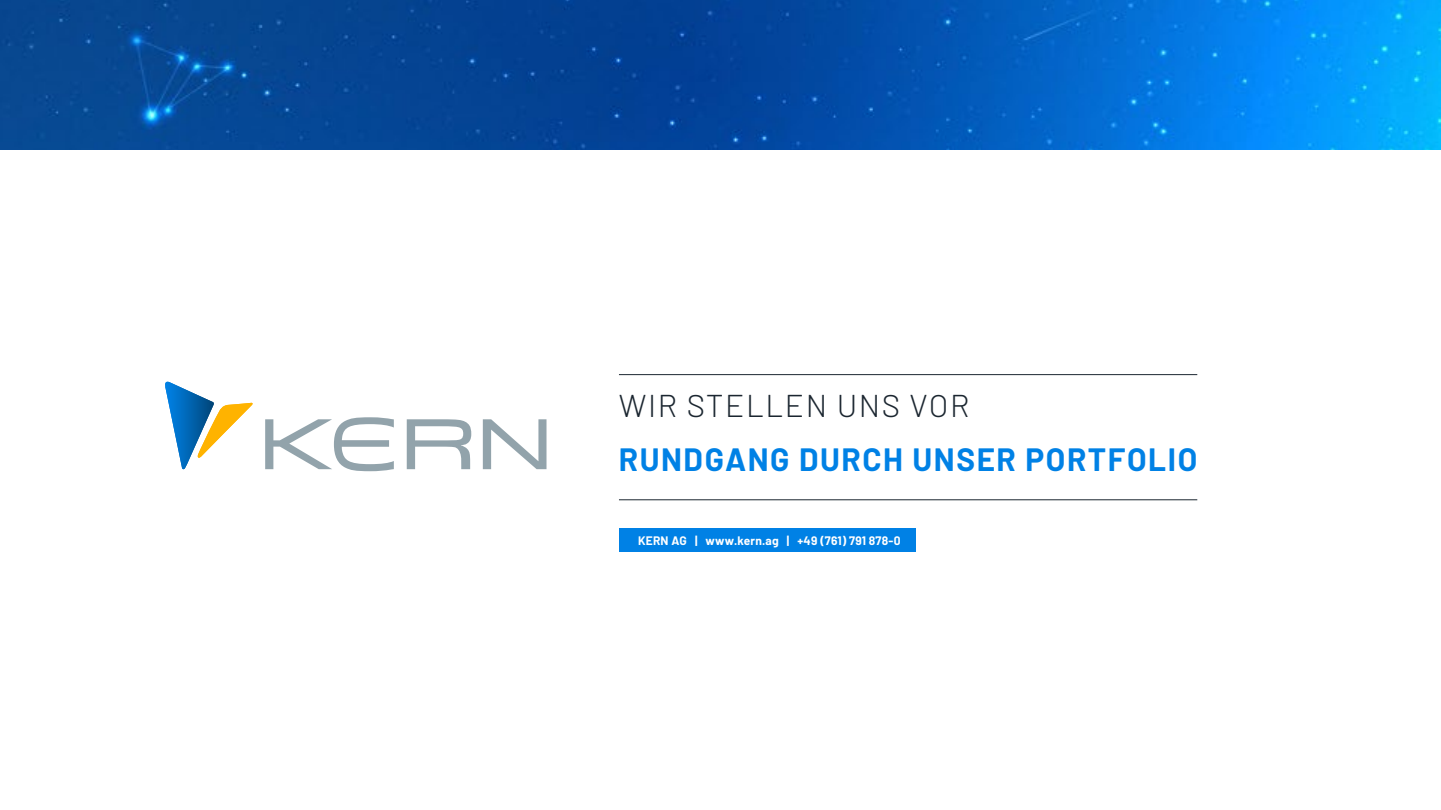
<style>
.page{position:relative;width:1441px;height:810px;background:#fff}
.page>*{position:absolute;margin:0;border:0;box-sizing:border-box;transform-origin:0 0}
.t1{font:700 31.5px "Barlow";letter-spacing:.05em;color:#0081e5}
.t2{font:300 31.5px "Barlow";letter-spacing:.05em;color:#1b2630}
.t3{font:700 12px "Barlow";letter-spacing:.02em;color:#fff}
</style>
<div class="page">
<img style="left:0;top:0;width:1440px;height:150px">
<hr style="left:619px;top:374px;width:578px;height:1px;background:#1b2630">
<hr style="left:619px;top:499px;width:578px;height:1px;background:#1b2630">
<svg style="left:407px;top:419px;width:64px;height:50px"></svg>
<svg style="left:483px;top:419px;width:63px;height:50px"></svg>
<svg style="left:265px;top:417px;width:129px;height:54px"></svg>
<svg style="left:165px;top:382px;width:88px;height:88px"></svg>
<div style="left:619px;top:529px;width:296px;height:23px;background:#0081e5"></div>
<h1 class="t2" style="left:619px;top:383px;width:352px">WIR STELLEN UNS VOR</h1>
<h1 class="t1" style="left:619px;top:436px;width:579px">RUNDGANG DURCH UNSER PORTFOLIO</h1>
<p class="t3" style="left:638px;top:532px;width:264px">KERN AG | www.kern.ag | +49 (761) 791 878-0</p>
</div>
